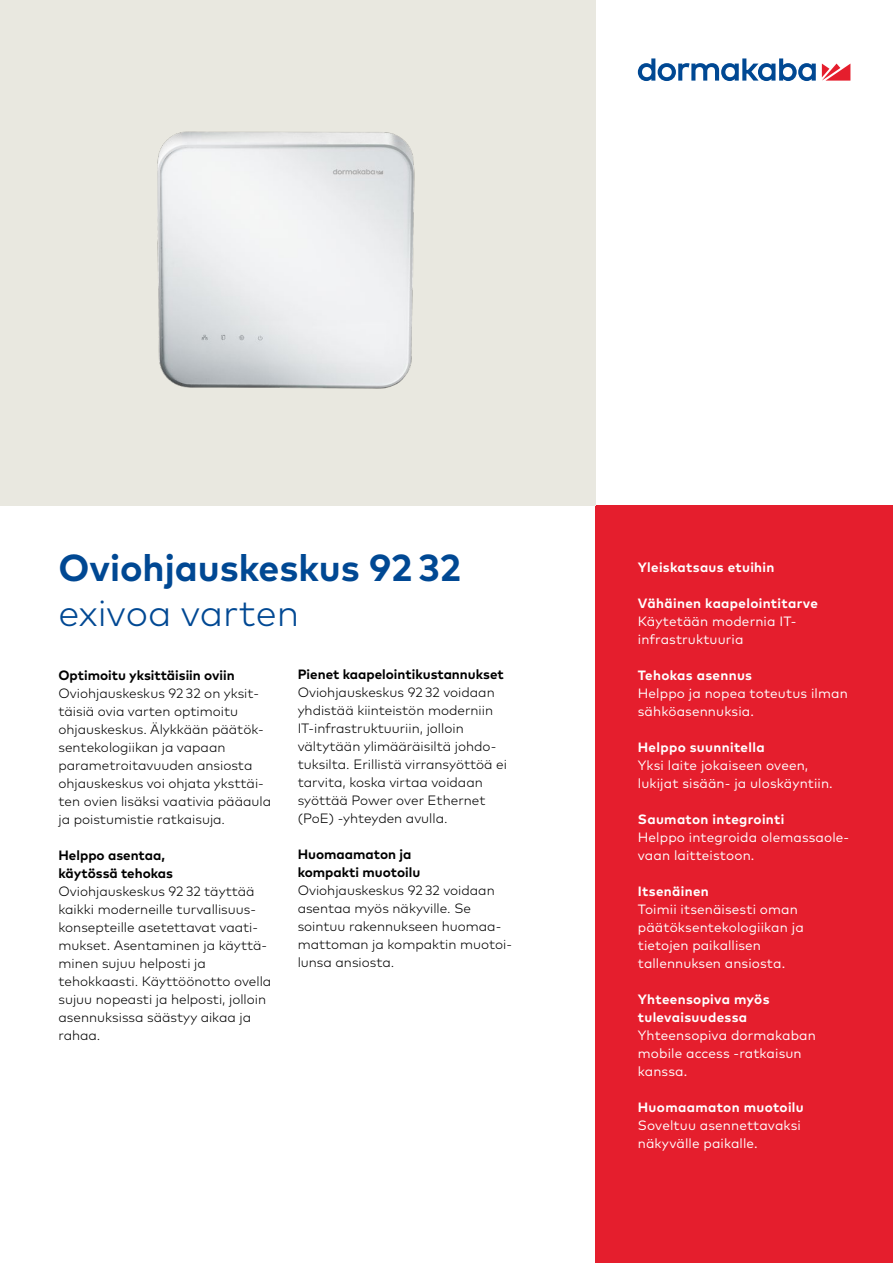
<style>
.page{position:relative;width:893px;height:1263px;background:#fff}
.page>*{position:absolute;margin:0;border:0;box-sizing:border-box;transform-origin:0 0}
.t1{font:700 37.5px "Mark Pro";color:#004893}
.t2{font:300 37.5px "Mark Pro";color:#004893}
.t3{font:300 13.5px/18px "Mark Pro";color:#000}
.t4{font:13.5px/18px "Mark Pro";letter-spacing:.01em;color:#fff}
.t5{font:700 13.5px/18px "Mark Pro";letter-spacing:.025em;color:#fff}
.t6{font:700 13.5px/18px "Mark Pro";color:#000}
</style>
<div class="page">
<svg style="left:822px;top:64px;width:28px;height:17px"></svg>
<svg style="left:638px;top:58px;width:178px;height:23px"></svg>
<div style="left:595px;top:505px;width:298px;height:758px;background:#e51e2d"></div>
<div style="left:0;top:0;width:595px;height:505px;background:#e9e8e0"></div>
<img style="left:157px;top:131px;width:258px;height:258px">
<h1 class="t1" style="left:58px;top:539px;width:404px">Oviohjauskeskus 92 32</h1>
<h1 class="t2" style="left:58px;top:584px;width:242px">exivoa varten</h1>
<p class="t6" style="left:58px;top:665px;width:178px">Optimoitu yksittäisiin oviin</p>
<p class="t3" style="left:58px;top:683px;width:214px">Oviohjauskeskus 92 32 on yksit&shy;täisiä ovia varten optimoitu ohjauskeskus. Älykkään päätök&shy;sentekologiikan ja vapaan parametroitavuuden ansiosta ohjauskeskus voi ohjata yksttäi&shy;ten ovien lisäksi vaativia pääaula ja poistumistie ratkaisuja.</p>
<p class="t6" style="left:58px;top:845px;width:116px">Helppo asentaa, käytössä tehokas</p>
<p class="t3" style="left:58px;top:881px;width:214px">Oviohjauskeskus 92 32 täyttää kaikki moderneille turvallisuus&shy;konsepteille asetettavat vaati&shy;mukset. Asentaminen ja käyttä&shy;minen sujuu helposti ja tehokkaasti. Käyttöönotto ovella sujuu nopeasti ja helposti, jolloin asennuksissa säästyy aikaa ja rahaa.</p>
<p class="t6" style="left:298px;top:664px;width:208px">Pienet kaapelointikustannukset</p>
<p class="t3" style="left:298px;top:683px;width:211px">Oviohjauskeskus 92 32 voidaan yhdistää kiinteistön moderniin<br>IT-infrastruktuuriin, jolloin vältytään ylimääräisiltä johdo&shy;tuksilta. Erillistä virransyöttöä ei tarvita, koska virtaa voidaan syöttää Power over Ethernet (PoE) -yhteyden avulla.</p>
<p class="t6" style="left:298px;top:844px;width:124px">Huomaamaton ja kompakti muotoilu</p>
<p class="t3" style="left:298px;top:881px;width:216px">Oviohjauskeskus 92 32 voidaan asentaa myös näkyville. Se sointuu rakennukseen huomaa&shy;mattoman ja kompaktin muotoi&shy;lunsa ansiosta.</p>
<p class="t5" style="left:638px;top:557px;width:138px">Yleiskatsaus etuihin</p>
<p class="t5" style="left:638px;top:593px;width:182px">Vähäinen kaapelointitarve</p>
<p class="t4" style="left:638px;top:611px;width:160px">Käytetään modernia IT&shy;infrastruktuuria</p>
<p class="t5" style="left:638px;top:665px;width:116px">Tehokas asennus</p>
<p class="t4" style="left:638px;top:683px;width:211px">Helppo ja nopea toteutus ilman sähköasennuksia.</p>
<p class="t5" style="left:638px;top:737px;width:128px">Helppo suunnitella</p>
<p class="t4" style="left:638px;top:755px;width:196px">Yksi laite jokaiseen oveen, lukijat sisään- ja uloskäyntiin.</p>
<p class="t5" style="left:638px;top:809px;width:148px">Saumaton integrointi</p>
<p class="t4" style="left:638px;top:827px;width:213px">Helppo integroida olemassaole&shy;vaan laitteistoon.</p>
<p class="t5" style="left:638px;top:881px;width:73px">Itsenäinen</p>
<p class="t4" style="left:638px;top:899px;width:167px">Toimii itsenäisesti oman päätöksentekologiikan ja tietojen paikallisen tallennuksen ansiosta.</p>
<p class="t5" style="left:638px;top:989px;width:133px">Yhteensopiva myös tulevaisuudessa</p>
<p class="t4" style="left:638px;top:1025px;width:180px">Yhteensopiva dormakaban mobile access -ratkaisun kanssa.</p>
<p class="t5" style="left:638px;top:1097px;width:167px">Huomaamaton muotoilu</p>
<p class="t4" style="left:638px;top:1115px;width:165px">Soveltuu asennettavaksi näkyvälle paikalle.</p>
</div>
